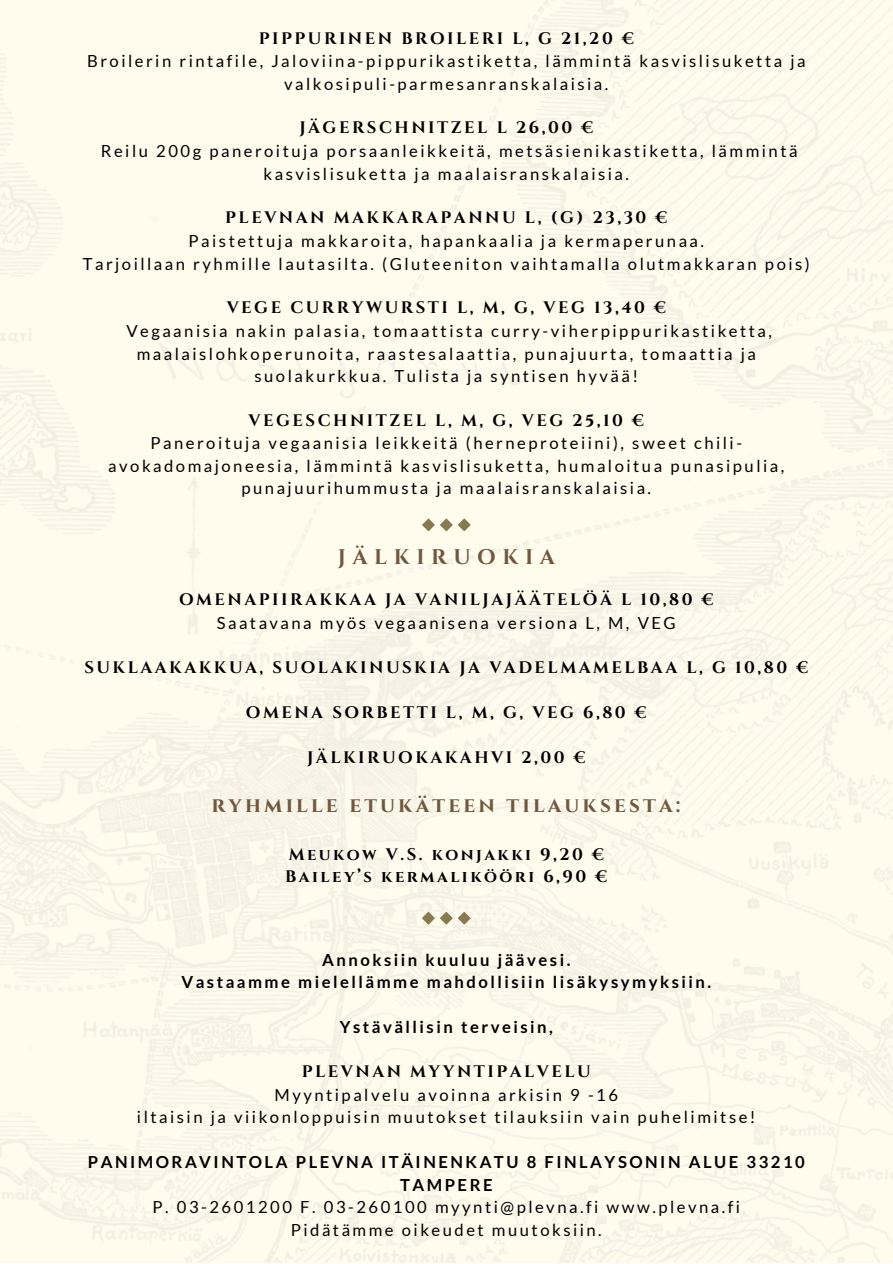
<style>
.page{position:relative;width:893px;height:1264px;background:#fff}
.page>*{position:absolute;margin:0;border:0;box-sizing:border-box;transform-origin:0 0}
.t1{font:700 21.15px "Cinzel";letter-spacing:.15em;color:#705740}
.t2{font:700 21.15px "Cinzel";letter-spacing:.31em;color:#705740}
.t3{font:16.65px/22.5px "Lato";letter-spacing:.15em;color:#000;text-align:center}
.t4{font:700 16.65px "Cinzel";letter-spacing:.15em;color:#000}
.t5{font:700 16.65px/22.5px "Lato";letter-spacing:.15em;color:#000;text-align:center}
</style>
<div class="page">
<svg style="left:422px;top:518px;width:13px;height:13px"></svg>
<svg style="left:440px;top:518px;width:12px;height:13px"></svg>
<svg style="left:458px;top:518px;width:12px;height:13px"></svg>
<svg style="left:422px;top:911px;width:13px;height:13px"></svg>
<svg style="left:440px;top:911px;width:12px;height:13px"></svg>
<svg style="left:458px;top:911px;width:12px;height:13px"></svg>
<p class="t4" style="left:259px;top:27px;width:376px">PIPPURINEN BROILERI L, G 21,20 €</p>
<p class="t3" style="left:87px;top:49px;width:719px">Broilerin rintafile, Jaloviina-pippurikastiketta, lämmintä kasvislisuketta ja valkosipuli-parmesanranskalaisia.</p>
<p class="t4" style="left:299px;top:117px;width:295px">JÄGERSCHNITZEL L 26,00 €</p>
<p class="t3" style="left:101px;top:139px;width:698px">Reilu 200g paneroituja porsaanleikkeitä, metsäsienikastiketta, lämmintä kasvislisuketta ja maalaisranskalaisia.</p>
<p class="t4" style="left:225px;top:207px;width:443px">PLEVNAN MAKKARAPANNU L, (G) 23,30 €</p>
<p class="t3" style="left:188px;top:229px;width:517px">Paistettuja makkaroita, hapankaalia ja kermaperunaa.</p>
<p class="t3" style="left:83px;top:252px;width:728px">Tarjoillaan ryhmille lautasilta. (Gluteeniton vaihtamalla olutmakkaran pois)</p>
<p class="t4" style="left:227px;top:297px;width:441px">VEGE CURRYWURSTI L, M, G, VEG 13,40 €</p>
<p class="t3" style="left:126px;top:319px;width:647px">Vegaanisia nakin palasia, tomaattista curry-viherpippurikastiketta, maalaislohkoperunoita, raastesalaattia, punajuurta, tomaattia ja suolakurkkua. Tulista ja syntisen hyvää!</p>
<p class="t4" style="left:248px;top:410px;width:397px">VEGESCHNITZEL L, M, G, VEG 25,10 €</p>
<p class="t3" style="left:108px;top:432px;width:677px">Paneroituja vegaanisia leikkeitä (herneproteiini), sweet chili&shy;avokadomajoneesia, lämmintä kasvislisuketta, humaloitua punasipulia, punajuurihummusta ja maalaisranskalaisia.</p>
<p class="t2" style="left:338px;top:543px;width:218px">JÄLKIRUOKIA</p>
<p class="t4" style="left:179px;top:589px;width:536px">OMENAPIIRAKKAA JA VANILJAJÄÄTELÖÄ L 10,80 €</p>
<p class="t3" style="left:217px;top:611px;width:460px">Saatavana myös vegaanisena versiona L, M, VEG</p>
<p class="t4" style="left:84px;top:656px;width:725px">SUKLAAKAKKUA, SUOLAKINUSKIA JA VADELMAMELBAA L, G 10,80 €</p>
<p class="t4" style="left:246px;top:701px;width:402px">OMENA SORBETTI L, M, G, VEG 6,80 €</p>
<p class="t4" style="left:307px;top:746px;width:280px">JÄLKIRUOKAKAHVI 2,00 €</p>
<p class="t1" style="left:211px;top:791px;width:470px">ryhmille etukäteen tilauksesta:</p>
<p class="t4" style="left:289px;top:843px;width:316px">Meukow V.S. konjakki 9,20 €</p>
<p class="t4" style="left:285px;top:865px;width:323px">Bailey’s kermalikööri 6,90 €</p>
<p class="t5" style="left:322px;top:948px;width:250px">Annoksiin kuuluu jäävesi.</p>
<p class="t5" style="left:181px;top:970px;width:531px">Vastaamme mielellämme mahdollisiin lisäkysymyksiin.</p>
<p class="t5" style="left:339px;top:1015px;width:215px">Ystävällisin terveisin,</p>
<p class="t4" style="left:302px;top:1061px;width:291px">PLEVNAN MYYNTIPALVELU</p>
<p class="t3" style="left:274px;top:1083px;width:345px">Myyntipalvelu avoinna arkisin 9 -16</p>
<p class="t3" style="left:137px;top:1105px;width:620px">iltaisin ja viikonloppuisin muutokset tilauksiin vain puhelimitse!</p>
<p class="t5" style="left:88px;top:1150px;width:718px">PANIMORAVINTOLA PLEVNA ITÄINENKATU 8 FINLAYSONIN ALUE 33210<br>TAMPERE</p>
<p class="t3" style="left:152px;top:1195px;width:589px">P. 03-2601200 F. 03-260100 myynti@plevna.fi www.plevna.fi</p>
<p class="t3" style="left:291px;top:1218px;width:312px">Pidätämme oikeudet muutoksiin.</p>
</div>
